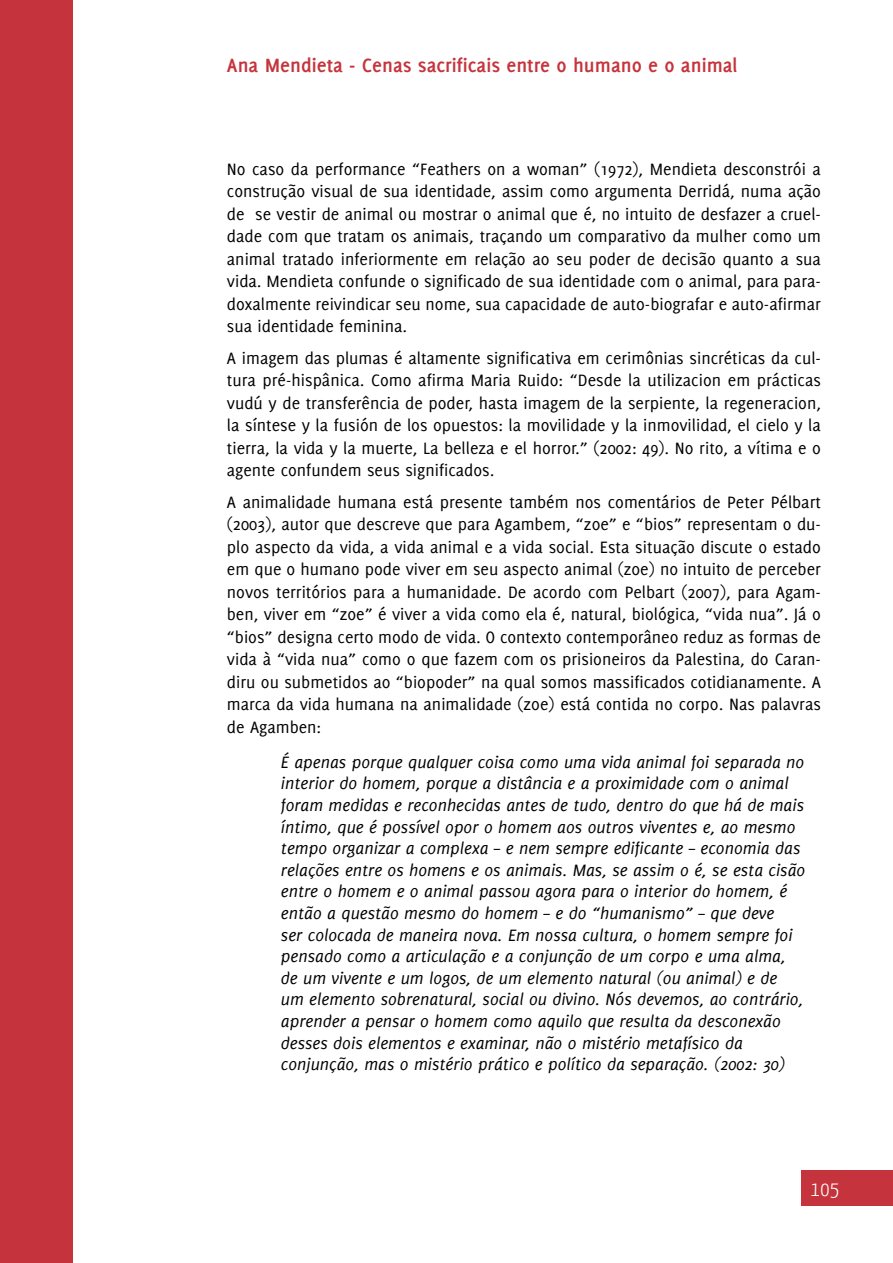
<style>
.page{position:relative;width:893px;height:1263px;background:#fff}
.page>*{position:absolute;margin:0;border:0;box-sizing:border-box;transform-origin:0 0}
.t1{font:700 21px "Delicious";color:#c5343c}
.t2{font:300 21px "Yanone Kaffeesatz";color:#fff}
.t3{font:18px/22.5px "Delicious";color:#000;text-align:justify}
.t4{font:italic 18px/21.6px "Delicious";color:#000}
</style>
<div class="page">
<div style="left:802px;top:1170px;width:91px;height:36px;background:#c5343c"></div>
<div style="left:0;top:0;width:72px;height:1263px;background:#c5343c"></div>
<p class="t1" style="left:227px;top:53px;width:512px">Ana Mendieta - Cenas sacrificais entre o humano e o animal</p>
<p class="t3" style="left:227px;top:157px;width:596px">No caso da performance “Feathers on a woman” (1972), Mendieta desconstrói a construção visual de sua identidade, assim como argumenta Derridá, numa ação de se vestir de animal ou mostrar o animal que é, no intuito de desfazer a cruel&shy;dade com que tratam os animais, traçando um comparativo da mulher como um animal tratado inferiormente em relação ao seu poder de decisão quanto a sua vida. Mendieta confunde o significado de sua identidade com o animal, para para&shy;doxalmente reivindicar seu nome, sua capacidade de auto-biografar e auto-afirmar sua identidade feminina.</p>
<p class="t3" style="left:227px;top:346px;width:596px">A imagem das plumas é altamente significativa em cerimônias sincréticas da cul&shy;tura pré-hispânica. Como afirma Maria Ruido: “Desde la utilizacion em prácticas vudú y de transferência de poder, hasta imagem de la serpiente, la regeneracion, la síntese y la fusión de los opuestos: la movilidade y la inmovilidad, el cielo y la tierra, la vida y la muerte, La belleza e el horror.” (2002: 49). No rito, a vítima e o agente confundem seus significados.</p>
<p class="t3" style="left:227px;top:490px;width:596px">A animalidade humana está presente também nos comentários de Peter Pélbart (2003), autor que descreve que para Agambem, “zoe” e “bios” representam o du&shy;plo aspecto da vida, a vida animal e a vida social. Esta situação discute o estado em que o humano pode viver em seu aspecto animal (zoe) no intuito de perceber novos territórios para a humanidade. De acordo com Pelbart (2007), para Agam&shy;ben, viver em “zoe” é viver a vida como ela é, natural, biológica, “vida nua”. Já o “bios” designa certo modo de vida. O contexto contemporâneo reduz as formas de vida à “vida nua” como o que fazem com os prisioneiros da Palestina, do Caran&shy;diru ou submetidos ao “biopoder” na qual somos massificados cotidianamente. A marca da vida humana na animalidade (zoe) está contida no corpo. Nas palavras de Agamben:</p>
<p class="t4" style="left:281px;top:751px;width:526px">É apenas porque qualquer coisa como uma vida animal foi separada no interior do homem, porque a distância e a proximidade com o animal foram medidas e reconhecidas antes de tudo, dentro do que há de mais íntimo, que é possível opor o homem aos outros viventes e, ao mesmo tempo organizar a complexa – e nem sempre edificante – economia das relações entre os homens e os animais. Mas, se assim o é, se esta cisão entre o homem e o animal passou agora para o interior do homem, é então a questão mesmo do homem – e do “humanismo” – que deve<br>ser colocada de maneira nova. Em nossa cultura, o homem sempre foi pensado como a articulação e a conjunção de um corpo e uma alma, de um vivente e um logos, de um elemento natural (ou animal) e de<br>um elemento sobrenatural, social ou divino. Nós devemos, ao contrário, aprender a pensar o homem como aquilo que resulta da desconexão desses dois elementos e examinar, não o mistério metafísico da conjunção, mas o mistério prático e político da separação. (2002: 30)</p>
<p class="t2" style="left:811px;top:1175px;width:30px">105</p>
</div>
